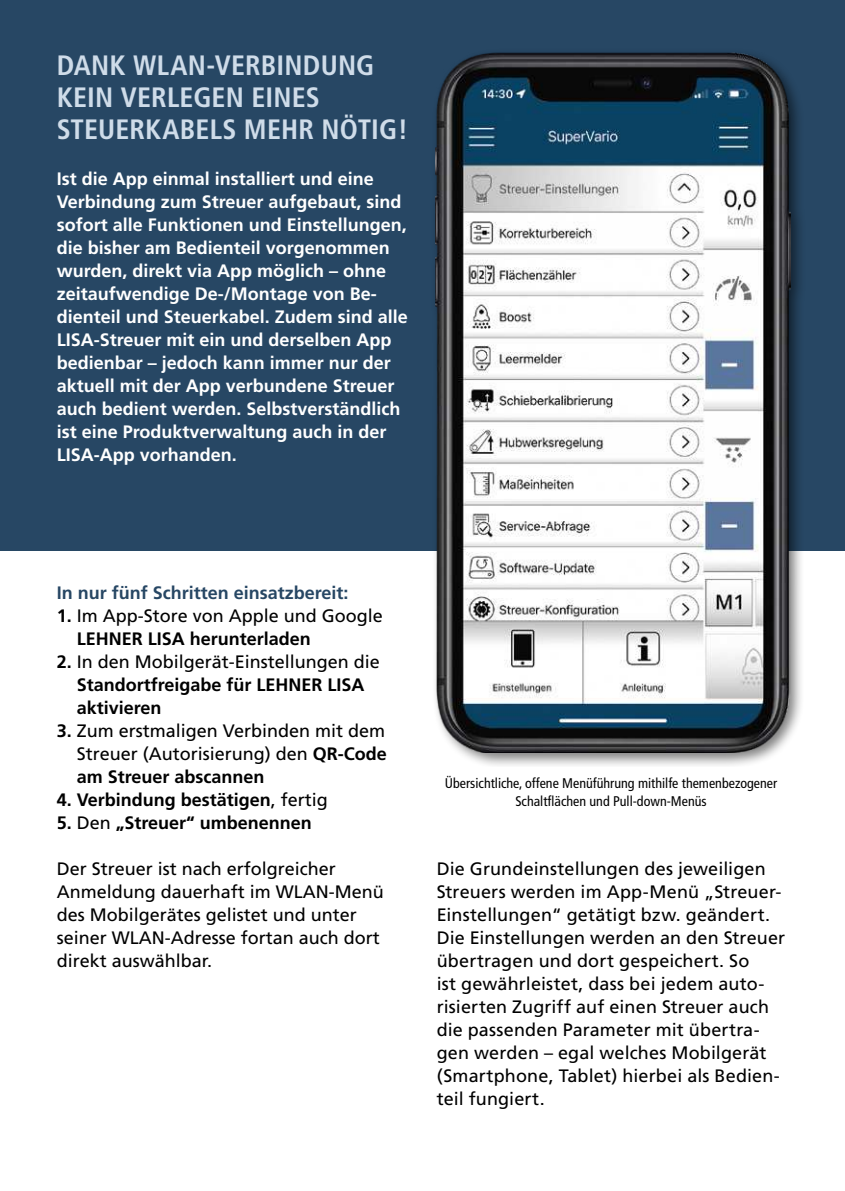
<style>
.page{position:relative;width:845px;height:1191px;background:#fff}
.page>*{position:absolute;margin:0;border:0;box-sizing:border-box;transform-origin:0 0}
.t1{font:700 condensed 28px/32px "Frutiger";letter-spacing:.005em;color:#cfdce9}
.t2{font:18px/23px "Frutiger";color:#000}
.t3{font:700 18px/23px "Frutiger";color:#fff}
.t4{font:700 18px/23px "Frutiger";color:#000}
.t5{font:700 18px "Frutiger";color:#274764}
.t6{font:condensed 14px/18px "Frutiger";color:#000;text-align:center}
.s1{font-weight:700}
.s2{font-weight:400}
</style>
<div class="page">
<div style="left:0;top:0;width:845px;height:550px;background:#274764"></div>
<div style="left:430px;top:48px;width:377px;height:719px;background:#000;opacity:.5"></div>
<img style="left:435px;top:52px;width:355px;height:700px">
<h1 class="t1" style="left:57px;top:51px;width:353px">DANK WLAN-VERBINDUNG<br>KEIN VERLEGEN EINES<br>STEUERKABELS MEHR NÖTIG!</h1>
<p class="t3" style="left:57px;top:168px;width:353px">Ist die App einmal installiert und eine Verbindung zum Streuer aufgebaut, sind sofort alle Funktionen und Einstellungen, die bisher am Bedienteil vorgenommen wurden, direkt via App möglich – ohne zeitaufwendige De-/Montage von Be&shy;dienteil und Steuerkabel. Zudem sind alle LISA-Streuer mit ein und derselben App bedienbar – jedoch kann immer nur der aktuell mit der App verbundene Streuer auch bedient werden. Selbstverständlich ist eine Produktverwaltung auch in der LISA-App vorhanden.</p>
<p class="t5" style="left:57px;top:585px;width:293px">In nur fünf Schritten einsatzbereit:</p>
<p class="t2" style="left:77px;top:605px;width:308px;text-indent:-20px"><span class="s1">1.</span> Im App-Store von Apple und Google<br><span class="s1">LEHNER LISA herunterladen</span></p>
<p class="t4" style="left:77px;top:651px;width:305px;text-indent:-20px">2. <span class="s2">In den Mobilgerät-Einstellungen die<br></span>Standortfreigabe für LEHNER LISA aktivieren</p>
<p class="t2" style="left:77px;top:720px;width:312px;text-align:justify;text-indent:-20px"><span class="s1">3.</span> Zum erstmaligen Verbinden mit dem Streuer (Autorisierung) den <span class="s1">QR-Code am Streuer abscannen</span></p>
<p class="t4" style="left:57px;top:790px;width:273px">4. Verbindung bestätigen<span class="s2">, fertig</span></p>
<p class="t4" style="left:57px;top:813px;width:257px">5. <span class="s2">Den</span> „Streuer“ umbenennen</p>
<p class="t2" style="left:57px;top:859px;width:329px">Der Streuer ist nach erfolgreicher<br>Anmeldung dauerhaft im WLAN-Menü des Mobilgerätes gelistet und unter seiner WLAN-Adresse fortan auch dort direkt auswählbar.</p>
<p class="t2" style="left:437px;top:859px;width:350px">Die Grundeinstellungen des jeweiligen Streuers werden im App-Menü „Streuer-Einstellungen“ getätigt bzw. geändert.<br>Die Einstellungen werden an den Streuer übertragen und dort gespeichert. So<br>ist gewährleistet, dass bei jedem auto&shy;risierten Zugriff auf einen Streuer auch die passenden Parameter mit übertra&shy;gen werden – egal welches Mobilgerät (Smartphone, Tablet) hierbei als Bedien&shy;teil fungiert.</p>
<p class="t6" style="left:445px;top:775px;width:334px">Übersichtliche, offene Menüführung mithilfe themenbezogener<br>Schaltflächen und Pull-down-Menüs</p>
</div>
